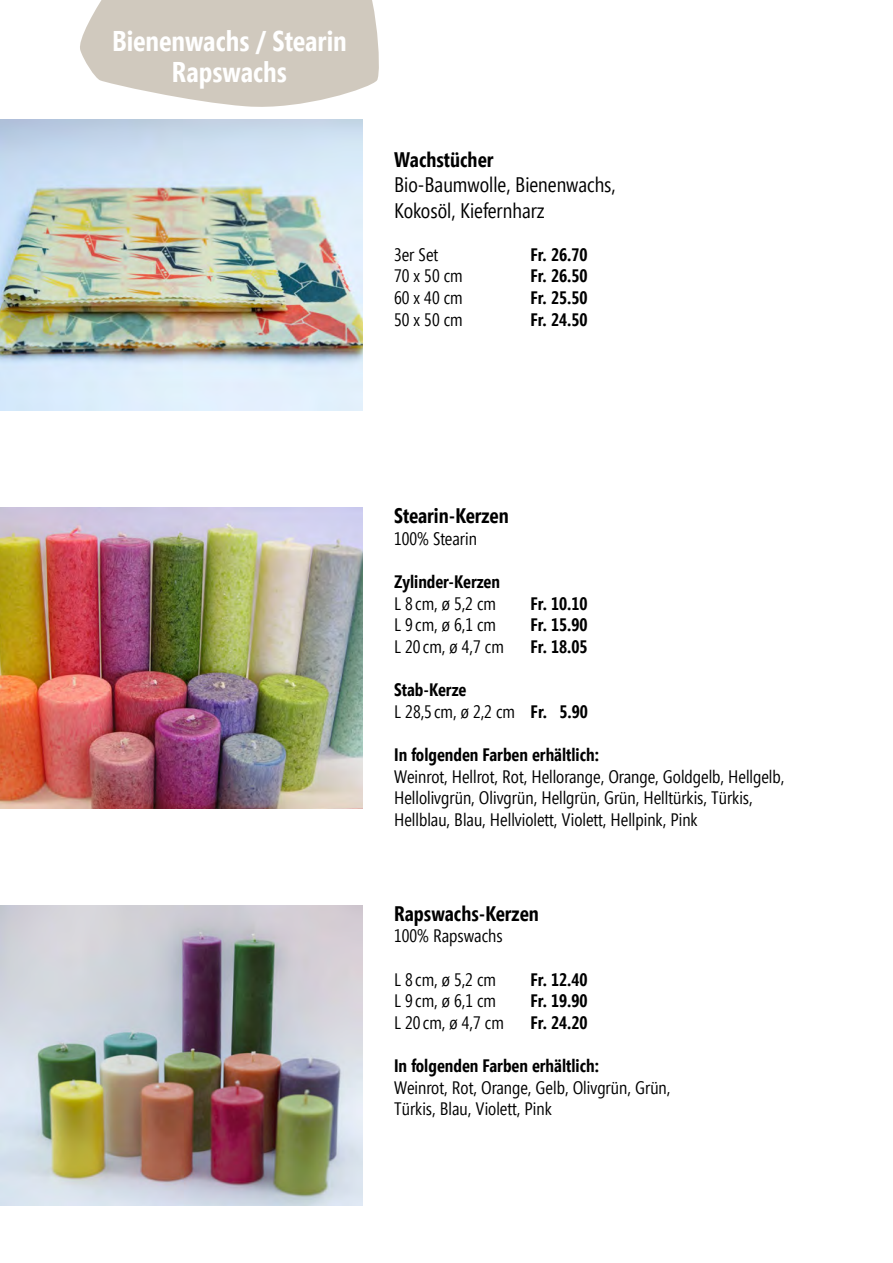
<style>
.page{position:relative;width:893px;height:1263px;background:#fff}
.page>*{position:absolute;margin:0;border:0;box-sizing:border-box;transform-origin:0 0}
.t1{font:700 28.5px/31.5px "Segoe Condensed";color:#fff;text-align:center}
.t2{font:21px/25.2px "Segoe Condensed";color:#000}
.t3{font:700 21px "Segoe Condensed";color:#000}
.t4{font:18px/21.6px "Segoe Condensed";color:#000}
.t5{font:700 18px/21.6px "Segoe Condensed";color:#000}
.s1{font-weight:400}
</style>
<div class="page">
<svg style="left:80px;top:0;width:299px;height:107px;background:#d6cfc6"></svg>
<img style="left:0;top:120px;width:363px;height:291px">
<img style="left:0;top:507px;width:363px;height:301px">
<img style="left:0;top:905px;width:363px;height:301px">
<h1 class="t1" style="left:112px;top:25px;width:236px">Bienenwachs / Stearin<br>Rapswachs</h1>
<p class="t3" style="left:394px;top:147px;width:101px">Wachstücher</p>
<p class="t2" style="left:394px;top:173px;width:223px">Bio-Baumwolle, Bienenwachs,<br>Kokosöl, Kiefernharz</p>
<p class="t4" style="left:394px;top:244px;width:46px">3er Set</p>
<p class="t5" style="left:531px;top:244px;width:59px">Fr. 26.70</p>
<p class="t4" style="left:394px;top:265px;width:70px">70 x 50 cm</p>
<p class="t5" style="left:531px;top:265px;width:59px">Fr. 26.50</p>
<p class="t4" style="left:394px;top:287px;width:70px">60 x 40 cm</p>
<p class="t5" style="left:531px;top:287px;width:59px">Fr. 25.50</p>
<p class="t4" style="left:394px;top:309px;width:70px">50 x 50 cm</p>
<p class="t5" style="left:531px;top:309px;width:59px">Fr. 24.50</p>
<p class="t3" style="left:394px;top:503px;width:116px">Stearin-Kerzen</p>
<p class="t4" style="left:394px;top:528px;width:84px">100% Stearin</p>
<p class="t5" style="left:394px;top:571px;width:107px">Zylinder-Kerzen</p>
<p class="t4" style="left:394px;top:593px;width:104px">L 8 cm, ø 5,2 cm</p>
<p class="t5" style="left:531px;top:593px;width:59px">Fr. 10.10</p>
<p class="t4" style="left:394px;top:614px;width:104px">L 9 cm, ø 6,1 cm</p>
<p class="t5" style="left:531px;top:614px;width:59px">Fr. 15.90</p>
<p class="t4" style="left:394px;top:636px;width:111px">L 20 cm, ø 4,7 cm</p>
<p class="t5" style="left:531px;top:636px;width:59px">Fr. 18.05</p>
<p class="t5" style="left:394px;top:679px;width:195px">Stab-Kerze<br><span class="s1">L 28,5 cm, ø 2,2 cm</span> Fr. 5.90</p>
<p class="t5" style="left:394px;top:744px;width:206px">In folgenden Farben erhältlich:</p>
<p class="t4" style="left:394px;top:765px;width:392px">Weinrot, Hellrot, Rot, Hellorange, Orange, Goldgelb, Hellgelb,<br>Hellolivgrün, Olivgrün, Hellgrün, Grün, Helltürkis, Türkis,<br>Hellblau, Blau, Hellviolett, Violett, Hellpink, Pink</p>
<p class="t3" style="left:394px;top:900px;width:146px">Rapswachs-Kerzen</p>
<p class="t4" style="left:394px;top:925px;width:110px">100% Rapswachs</p>
<p class="t4" style="left:394px;top:968px;width:104px">L 8 cm, ø 5,2 cm</p>
<p class="t5" style="left:531px;top:968px;width:59px">Fr. 12.40</p>
<p class="t4" style="left:394px;top:990px;width:104px">L 9 cm, ø 6,1 cm</p>
<p class="t5" style="left:531px;top:990px;width:59px">Fr. 19.90</p>
<p class="t4" style="left:394px;top:1012px;width:111px">L 20 cm, ø 4,7 cm</p>
<p class="t5" style="left:531px;top:1012px;width:59px">Fr. 24.20</p>
<p class="t5" style="left:394px;top:1055px;width:206px">In folgenden Farben erhältlich:</p>
<p class="t4" style="left:394px;top:1076px;width:278px">Weinrot, Rot, Orange, Gelb, Olivgrün, Grün,<br>Türkis, Blau, Violett, Pink</p>
</div>
